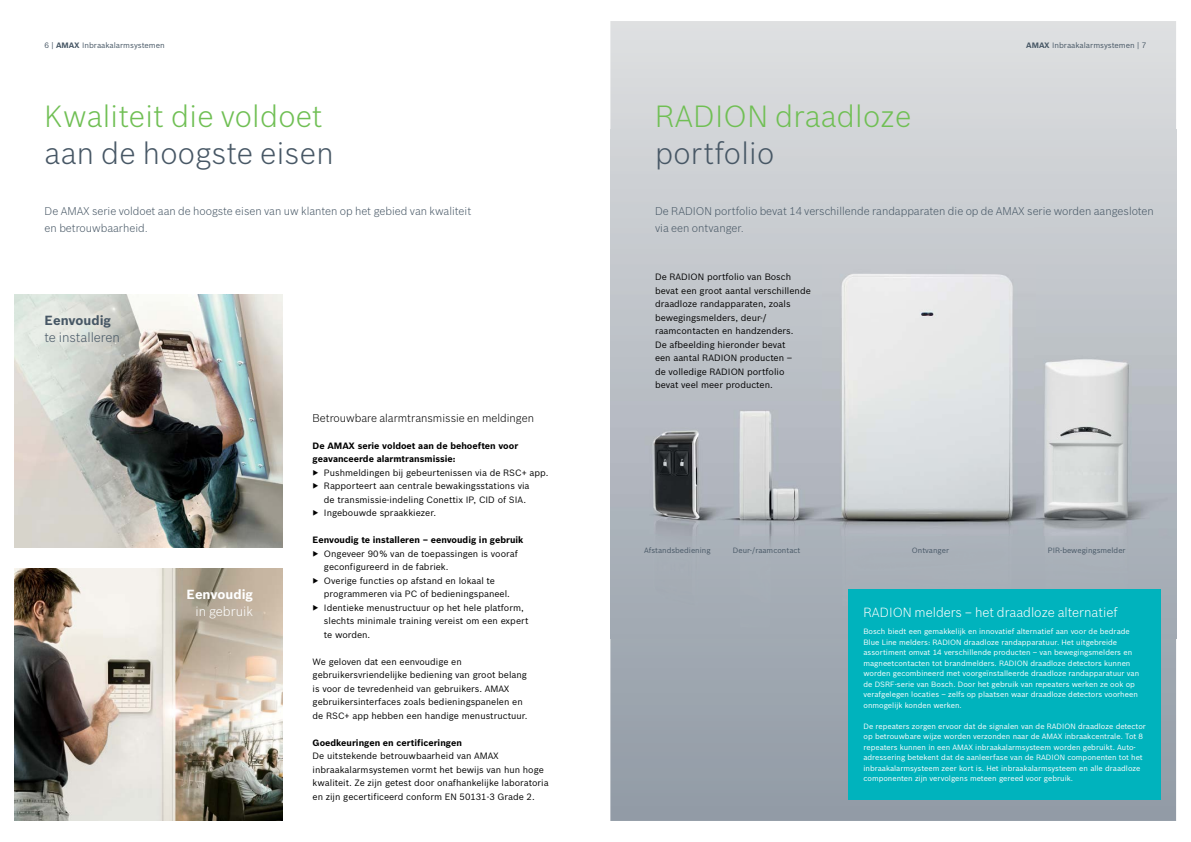
<style>
.page{position:relative;width:1191px;height:842px;background:#fff}
.page>*{position:absolute;margin:0;border:0;box-sizing:border-box;transform-origin:0 0}
.t1{font:300 30px "Bosch Sans";letter-spacing:.01em;color:#70bf54}
.t2{font:300 30px "Bosch Sans";letter-spacing:.01em;color:#475765}
.t3{font:300 13px "Bosch Sans";color:#fff}
.t4{font:300 13px "Bosch Sans";color:#475765}
.t5{font:700 13px "Bosch Sans";color:#475765}
.t6{font:700 13px "Bosch Sans";color:#fff}
.t7{font:300 11px/17px "Bosch Sans";color:#475765}
.t8{font:300 11px "Bosch Sans";color:#000}
.t9{font:9px/13.5px "Bosch Sans";color:#000}
.t10{font:700 9px/13.5px "Bosch Sans";color:#000}
.t11{font:7.7px "Bosch Sans";color:#475765}
.t12{font:7.5px/10.5px "Bosch Sans";color:#fff}
.t13{font:7.5px "Bosch Sans";color:#475765}
.s1{font-weight:700}
</style>
<div class="page">
<svg style="left:610px;top:21px;width:566px;height:800px;background:#bbc0c6"></svg>
<img style="left:610px;top:129px;width:566px;height:510px">
<img style="left:15px;top:295px;width:268px;height:252px">
<img style="left:15px;top:568px;width:268px;height:253px">
<div style="left:848px;top:589px;width:313px;height:211px;background:#00b3bd"></div>
<p class="t11" style="left:45px;top:39px;width:122px">6 | <span class="s1">AMAX</span> Inbraakalarmsystemen</p>
<p class="t11" style="left:1026px;top:39px;width:122px"><span class="s1">AMAX</span> Inbraakalarmsystemen | 7</p>
<h1 class="t1" style="left:45px;top:95px;width:280px">Kwaliteit die voldoet</h1>
<h1 class="t2" style="left:45px;top:132px;width:290px">aan de hoogste eisen</h1>
<h1 class="t1" style="left:655px;top:95px;width:258px">RADION draadloze</h1>
<h1 class="t2" style="left:655px;top:132px;width:121px">portfolio</h1>
<p class="t7" style="left:45px;top:201px;width:428px">De AMAX serie voldoet aan de hoogste eisen van uw klanten op het gebied van kwaliteit en betrouwbaarheid.</p>
<p class="t7" style="left:655px;top:201px;width:500px">De RADION portfolio bevat 14 verschillende randapparaten die op de AMAX serie worden aangesloten via een ontvanger.</p>
<p class="t9" style="left:655px;top:270px;width:157px">De RADION portfolio van Bosch bevat een groot aantal verschillende draadloze randapparaten, zoals bewegingsmelders, deur-/ raamcontacten en handzenders.<br>De afbeelding hieronder bevat<br>een aantal RADION producten –<br>de volledige RADION portfolio<br>bevat veel meer producten.</p>
<p class="t8" style="left:313px;top:410px;width:223px">Betrouwbare alarmtransmissie en meldingen</p>
<p class="t10" style="left:313px;top:438px;width:207px">De AMAX serie voldoet aan de behoeften voor geavanceerde alarmtransmissie:</p>
<p class="t9" style="left:313px;top:465px;width:237px">▶ Pushmeldingen bij gebeurtenissen via de RSC+ app.</p>
<p class="t9" style="left:313px;top:479px;width:218px">▶ Rapporteert aan centrale bewakingsstations via</p>
<p class="t9" style="left:324px;top:492px;width:204px">de transmissie-indeling Conettix IP, CID of SIA.</p>
<p class="t9" style="left:313px;top:506px;width:125px">▶ Ingebouwde spraakkiezer.</p>
<p class="t10" style="left:313px;top:533px;width:212px">Eenvoudig te installeren – eenvoudig in gebruik</p>
<p class="t9" style="left:313px;top:546px;width:207px">▶ Ongeveer 90 % van de toepassingen is vooraf</p>
<p class="t9" style="left:324px;top:560px;width:126px">geconfigureerd in de fabriek.</p>
<p class="t9" style="left:313px;top:573px;width:184px">▶ Overige functies op afstand en lokaal te</p>
<p class="t9" style="left:324px;top:587px;width:187px">programmeren via PC of bedieningspaneel.</p>
<p class="t9" style="left:313px;top:600px;width:213px">▶ Identieke menustructuur op het hele platform,</p>
<p class="t9" style="left:324px;top:614px;width:206px">slechts minimale training vereist om een expert</p>
<p class="t9" style="left:324px;top:627px;width:48px">te worden.</p>
<p class="t9" style="left:313px;top:654px;width:216px">We geloven dat een eenvoudige en gebruikersvriendelijke bediening van groot belang is voor de tevredenheid van gebruikers. AMAX gebruikersinterfaces zoals bedieningspanelen en de RSC+ app hebben een handige menustructuur.</p>
<p class="t10" style="left:313px;top:735px;width:151px">Goedkeuringen en certificeringen</p>
<p class="t9" style="left:313px;top:749px;width:237px">De uitstekende betrouwbaarheid van AMAX inbraakalarmsystemen vormt het bewijs van hun hoge kwaliteit. Ze zijn getest door onafhankelijke laboratoria en zijn gecertificeerd conform EN 50131-3 Grade 2.</p>
<h2 class="t5" style="left:45px;top:310px;width:68px">Eenvoudig</h2>
<h2 class="t4" style="left:45px;top:328px;width:77px">te installeren</h2>
<p class="t13" style="left:644px;top:545px;width:68px">Afstandsbediening</p>
<p class="t13" style="left:733px;top:545px;width:69px">Deur-/raamcontact</p>
<p class="t13" style="left:911px;top:545px;width:39px">Ontvanger</p>
<p class="t13" style="left:1048px;top:545px;width:79px">PIR-bewegingsmelder</p>
<h2 class="t6" style="left:187px;top:584px;width:68px">Eenvoudig</h2>
<h2 class="t3" style="left:195px;top:602px;width:59px">in gebruik</h2>
<h2 class="t3" style="left:863px;top:603px;width:256px">RADION melders – het draadloze alternatief</h2>
<p class="t12" style="left:863px;top:625px;width:277px">Bosch biedt een gemakkelijk en innovatief alternatief aan voor de bedrade Blue Line melders: RADION draadloze randapparatuur. Het uitgebreide assortiment omvat 14 verschillende producten – van bewegingsmelders en magneetcontacten tot brandmelders. RADION draadloze detectors kunnen worden gecombineerd met voorgeïnstalleerde draadloze randapparatuur van de DSRF-serie van Bosch. Door het gebruik van repeaters werken ze ook op verafgelegen locaties – zelfs op plaatsen waar draadloze detectors voorheen onmogelijk konden werken.</p>
<p class="t12" style="left:863px;top:720px;width:284px">De repeaters zorgen ervoor dat de signalen van de RADION draadloze detector op betrouwbare wijze worden verzonden naar de AMAX inbraakcentrale. Tot 8 repeaters kunnen in een AMAX inbraakalarmsysteem worden gebruikt. Auto&shy;adressering betekent dat de aanleerfase van de RADION componenten tot het inbraakalarmsysteem zeer kort is. Het inbraakalarmsysteem en alle draadloze componenten zijn vervolgens meteen gereed voor gebruik.</p>
</div>
